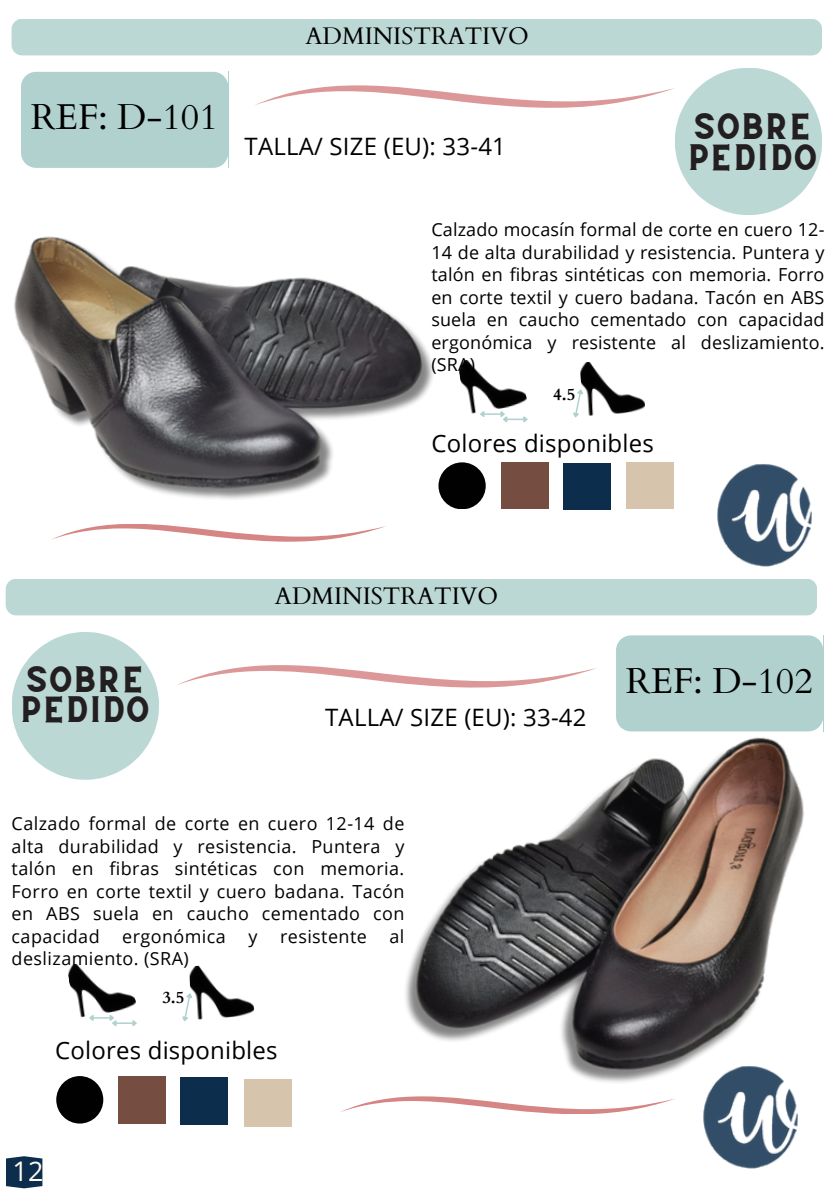
<style>
.page{position:relative;width:836px;height:1196px;background:#fff}
.page>*{position:absolute;margin:0;border:0;box-sizing:border-box;transform-origin:0 0}
.t1{font:36px "Cardo";color:#000}
.t2{font:27px "Open Sans";color:#fffaef}
.t3{font:26px/30px "CS Gordon Vintage";color:#231f20}
.t4{font:24px "Open Sans";letter-spacing:.01em;color:#000}
.t5{font:24px "Cardo";color:#000}
.t6{font:18px/22.4px "Open Sans";letter-spacing:.025em;color:#000;text-align:justify}
.t7{font:700 16.8px "Cardo";color:#000}
</style>
<div class="page">
<div style="left:12px;top:19px;width:810px;height:36px;background:#bcd8d5"></div>
<svg style="left:255px;top:68px;width:567px;height:147px"></svg>
<img style="left:717px;top:464px;width:95px;height:103px">
<div style="left:6px;top:578px;width:811px;height:37px;background:#bcd8d5"></div>
<svg style="left:177px;top:665px;width:419px;height:23px"></svg>
<svg style="left:12px;top:632px;width:147px;height:147px"></svg>
<img style="left:706px;top:1136px;width:89px;height:33px">
<div style="left:21px;top:72px;width:207px;height:96px;background:#b0d1ce"></div>
<div style="left:616px;top:635px;width:207px;height:96px;background:#b0d1ce"></div>
<img style="left:472px;top:365px;width:55px;height:49px">
<svg style="left:478px;top:410px;width:50px;height:13px"></svg>
<img style="left:580px;top:362px;width:65px;height:54px">
<img style="left:14px;top:202px;width:458px;height:340px">
<svg style="left:438px;top:462px;width:47px;height:47px;fill:#010101"></svg>
<div style="left:501px;top:462px;width:47px;height:47px;background:#764d41"></div>
<div style="left:563px;top:463px;width:47px;height:47px;background:#0c2d4c"></div>
<svg style="left:573px;top:388px;width:12px;height:30px"></svg>
<img style="left:405px;top:712px;width:419px;height:424px">
<img style="left:68px;top:963px;width:68px;height:55px">
<svg style="left:87px;top:1013px;width:50px;height:13px"></svg>
<img style="left:189px;top:965px;width:65px;height:55px">
<svg style="left:6px;top:1156px;width:36px;height:32px"></svg>
<svg style="left:182px;top:991px;width:12px;height:30px"></svg>
<svg style="left:56px;top:1076px;width:47px;height:47px;fill:#010101"></svg>
<div style="left:119px;top:1076px;width:47px;height:47px;background:#764d41"></div>
<div style="left:180px;top:1076px;width:48px;height:48px;background:#0c2d4c"></div>
<div style="left:244px;top:1079px;width:47px;height:47px;background:#d6c4ac"></div>
<svg style="left:50px;top:524px;width:336px;height:17px"></svg>
<svg style="left:340px;top:1096px;width:335px;height:18px"></svg>
<div style="left:626px;top:462px;width:47px;height:47px;background:#d6c4ac"></div>
<p class="t1" style="left:31px;top:93px;width:188px">REF: D-101</p>
<h2 class="t5" style="left:305px;top:20px;width:225px">ADMINISTRATIVO</h2>
<h4 class="t4" style="left:244px;top:129px;width:263px">TALLA/ SIZE (EU): 33-41</h4>
<p class="t3" style="left:687px;top:114px;width:132px;line-height:31.6px">SOBRE<br>PEDIDO</p>
<p class="t6" style="left:431px;top:218px;width:394px">Calzado mocasín formal de corte en cuero 12- 14 de alta durabilidad y resistencia. Puntera y talón en fibras sintéticas con memoria. Forro en corte textil y cuero badana. Tacón en ABS suela en caucho cementado con capacidad ergonómica y resistente al deslizamiento. (SRA)</p>
<h2 class="t7" style="left:553px;top:383px;width:24px">4.5</h2>
<h3 class="t4" style="left:431px;top:426px;width:224px">Colores disponibles</h3>
<p class="t3" style="left:20px;top:668px;width:132px">SOBRE<br>PEDIDO</p>
<h2 class="t5" style="left:275px;top:580px;width:225px">ADMINISTRATIVO</h2>
<p class="t4" style="left:325px;top:700px;width:263px">TALLA/ SIZE (EU): 33-42</p>
<p class="t1" style="left:626px;top:657px;width:188px">REF: D-102</p>
<p class="t6" style="left:12px;top:812px;width:394px">Calzado formal de corte en cuero 12-14 de alta durabilidad y resistencia. Puntera y talón en fibras sintéticas con memoria.<br>Forro en corte textil y cuero badana. Tacón en ABS suela en caucho cementado con capacidad</p>
<p class="t6" style="left:122px;top:924px;width:105px">ergonómica</p>
<p class="t6" style="left:248px;top:924px;width:11px">y</p>
<p class="t6" style="left:280px;top:924px;width:88px">resistente</p>
<p class="t6" style="left:389px;top:924px;width:16px">al</p>
<p class="t6" style="left:12px;top:947px;width:179px">deslizamiento. (SRA)</p>
<p class="t7" style="left:162px;top:986px;width:24px">3.5</p>
<p class="t4" style="left:55px;top:1033px;width:224px">Colores disponibles</p>
<p class="t2" style="left:13px;top:1152px;width:33px">12</p>
</div>
